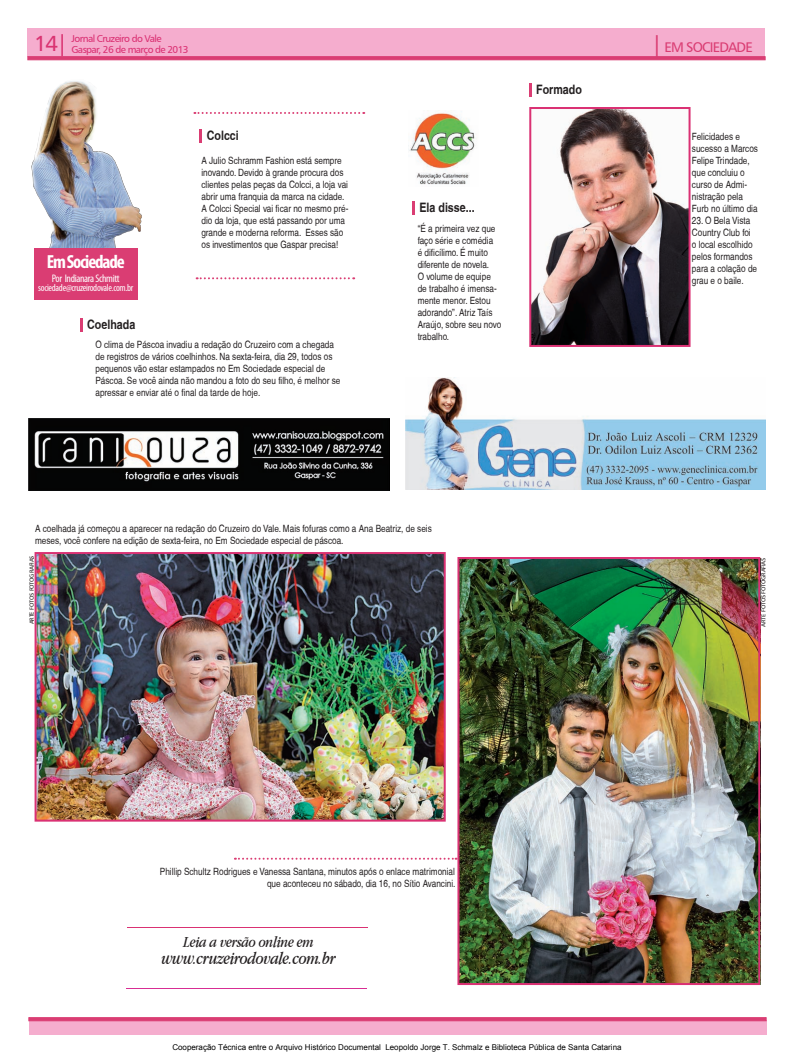
<style>
.page{position:relative;width:794px;height:1063px;background:#fff}
.page>*{position:absolute;margin:0;border:0;box-sizing:border-box;transform-origin:0 0}
.t1{font:700 condensed 19px "Myriad Pro";letter-spacing:-.06em;color:#fff}
.t2{font:italic 18px "Apple Garamond";letter-spacing:-.02em;color:#231f20}
.t3{font:italic 16px "Apple Garamond";letter-spacing:-.02em;color:#231f20}
.t4{font:14px "Humanist 777 BT Roman B";letter-spacing:-.06em;color:#da3d73}
.t5{font:700 condensed 13px "Helvetica";color:#231f20}
.t6{font:condensed 11px "Myriad Pro";letter-spacing:-.03em;color:#fff}
.t7{font:condensed 10px/12px "Helvetica";color:#231f20}
.t8{font:10px/11px "Humanist 777 BT Roman B";letter-spacing:-.06em;color:#da3173}
.t9{font:condensed 10px "Myriad Pro";letter-spacing:-.03em;color:#fff}
.t10{font:8px "Arial";color:#000}
.t11{font:6px "Humanist 777 BT Roman B";letter-spacing:-.03em;color:#231f20}
.s1{font-size:22px;color:#da3271}
.s2{font-size:22px}
</style>
<div class="page">
<div style="left:28px;top:28px;width:737px;height:29px;background:#f5adce"></div>
<div style="left:27px;top:56px;width:738px;height:4px;background:#da3d73;border:1px solid #da3d73"></div>
<svg style="left:200px;top:129px;width:2px;height:14px"></svg>
<svg style="left:412px;top:201px;width:3px;height:13px"></svg>
<svg style="left:80px;top:318px;width:2px;height:14px"></svg>
<svg style="left:529px;top:83px;width:2px;height:13px"></svg>
<svg style="left:197px;top:277px;width:157px;height:2px"></svg>
<svg style="left:194px;top:112px;width:170px;height:2px"></svg>
<img style="left:408px;top:111px;width:67px;height:74px">
<img style="left:31px;top:81px;width:111px;height:167px">
<div style="left:34px;top:248px;width:104px;height:51px;background:#da3d73"></div>
<img style="left:28px;top:418px;width:362px;height:72px">
<img style="left:405px;top:378px;width:360px;height:112px">
<img style="left:532px;top:110px;width:155px;height:234px">
<div style="left:529px;top:107px;width:161px;height:240px;border:2px solid #da3173"></div>
<hr style="left:128px;top:927px;width:240px;height:1px;background:#da3173">
<hr style="left:127px;top:988px;width:240px;height:1px;background:#d72d93">
<img style="left:38px;top:555px;width:405px;height:264px">
<div style="left:35px;top:552px;width:411px;height:270px;border:2px solid #da3173"></div>
<svg style="left:235px;top:858px;width:221px;height:2px"></svg>
<img style="left:460px;top:560px;width:297px;height:422px">
<div style="left:457px;top:557px;width:303px;height:428px;border:2px solid #da3173"></div>
<div style="left:29px;top:1020px;width:737px;height:15px;background:#f5adce"></div>
<svg style="left:28px;top:1017px;width:738px;height:4px;fill:#da4076"></svg>
<p class="t8" style="left:71px;top:33px;width:119px;text-indent:-37px"><span class="s1">14|</span> Jornal Cruzeiro do Vale<br>Gaspar, 26 de março de 2013</p>
<h1 class="t1" style="left:47px;top:249px;width:80px">Em Sociedade</h1>
<p class="t6" style="left:52px;top:272px;width:69px">Por Indianara Schmitt</p>
<p class="t9" style="left:38px;top:282px;width:97px">sociedade@cruzeirodovale.com.br</p>
<h3 class="t5" style="left:87px;top:317px;width:49px">Coelhada</h3>
<h3 class="t5" style="left:207px;top:128px;width:33px">Colcci</h3>
<p class="t7" style="left:201px;top:154px;width:148px">A Julio Schramm Fashion está sempre inovando. Devido à grande procura dos clientes pelas peças da Colcci, a loja vai abrir uma franquia da marca na cidade.<br>A Colcci Special vai ficar no mesmo pré&shy;dio da loja, que está passando por uma grande e moderna reforma. Esses são os investimentos que Gaspar precisa!</p>
<p class="t7" style="left:95px;top:339px;width:246px">O clima de Páscoa invadiu a redação do Cruzeiro com a chegada de registros de vários coelhinhos. Na sexta-feira, dia 29, todos os pequenos vão estar estampados no Em Sociedade especial de Páscoa. Se você ainda não mandou a foto do seu filho, é melhor se apressar e enviar até o final da tarde de hoje.</p>
<h3 class="t5" style="left:536px;top:81px;width:47px">Formado</h3>
<h3 class="t5" style="left:419px;top:199px;width:57px">Ela disse...</h3>
<p class="t7" style="left:418px;top:223px;width:85px">“É a primeira vez que faço série e comédia<br>é dificílimo. É muito diferente de novela.<br>O volume de equipe de trabalho é imensa&shy;mente menor. Estou adorando”. Atriz Taís<br>Araújo, sobre seu novo trabalho.</p>
<p class="t7" style="left:35px;top:523px;width:398px">A coelhada já começou a aparecer na redação do Cruzeiro do Vale. Mais fofuras como a Ana Beatriz, de seis meses, você confere na edição de sexta-feira, no Em Sociedade especial de páscoa.</p>
<h3 class="t4" style="left:651px;top:38px;width:103px"><span class="s2">|</span> EM SOCIEDADE</h3>
<p class="t7" style="left:692px;top:131px;width:68px">Felicidades e sucesso a Marcos<br>Felipe Trindade, que concluiu o curso de Admi&shy;nistração pela<br>Furb no último dia</p>
<p class="t7" style="left:692px;top:215px;width:67px">23. O Bela Vista<br>Country Club foi o local escolhido pelos formandos para a colação de grau e o baile.</p>
<p class="t11" style="left:28px;top:624px;width:71px;rotate:-90deg">ARTE FOTOS FOTOGRAFIAS</p>
<p class="t11" style="left:759px;top:627px;width:71px;rotate:-90deg">ARTE FOTOS FOTOGRAFIAS</p>
<p class="t7" style="left:160px;top:865px;width:297px;text-align:right">Phillip Schultz Rodrigues e Vanessa Santana, minutos após o enlace matrimonial que aconteceu no sábado, dia 16, no Sítio Avancini.</p>
<h3 class="t3" style="left:183px;top:932px;width:132px">Leia a versão online em</h3>
<h2 class="t2" style="left:161px;top:948px;width:176px">www.cruzeirodovale.com.br</h2>
<p class="t10" style="left:172px;top:1042px;width:451px">Cooperação Técnica entre o Arquivo Histórico Documental Leopoldo Jorge T. Schmalz e Biblioteca Pública de Santa Catarina</p>
</div>
